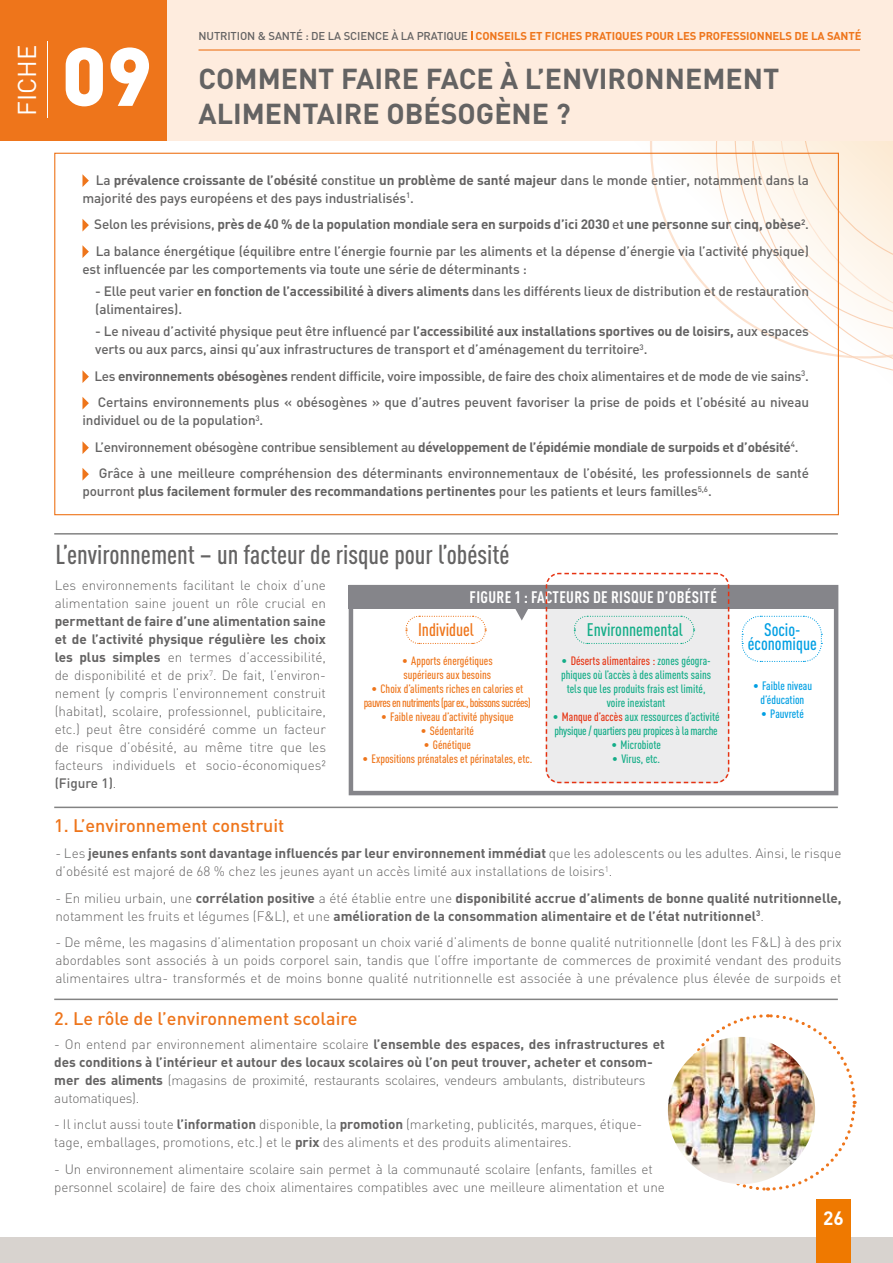
<style>
.page{position:relative;width:893px;height:1263px;background:#fff}
.page>*{position:absolute;margin:0;border:0;box-sizing:border-box;transform-origin:0 0}
.t1{font:900 81.3px "DIN";color:#fff}
.t2{font:700 28.5px/34.2px "DIN";color:#646363}
.t3{font:500 condensed 27px "DIN Pro";color:#646363}
.t4{font:25.5px "DIN";color:#fff}
.t5{font:700 19.05px "DIN Pro";color:#fff}
.t6{font:500 18px "DIN";color:#ee751b}
.t7{font:500 condensed 18px/14px "DIN Pro";color:#009fe3;text-align:center}
.t8{font:500 condensed 18px "DIN Pro";color:#14ad88}
.t9{font:500 condensed 18px "DIN Pro";color:#ee751b}
.t10{font:700 condensed 16.5px "DIN Pro";letter-spacing:.02em;color:#fff}
.t11{font:300 13.5px/18px "DIN";color:#646363}
.t12{font:500 13.5px/26.5px "DIN";letter-spacing:-.01em;color:#646363}
.t13{font:700 13.5px/18px "DIN";color:#646363}
.t14{font:500 condensed 12px/14px "DIN Pro";color:#14ad88;text-align:center}
.t15{font:500 condensed 12px/14px "DIN Pro";color:#ee751b}
.t16{font:500 condensed 12px/14px "DIN Pro";letter-spacing:-.04em;color:#ee751b;text-align:center}
.t17{font:500 condensed 12px/14px "DIN Pro";letter-spacing:-.02em;color:#14ad88}
.t18{font:500 condensed 12px/14px "DIN Pro";color:#009fe3;text-align:center}
.t19{font:12px "DIN";color:#646363}
.t20{font:700 11.25px "DIN";letter-spacing:-.01em;color:#ee751b}
.s1{font-weight:500;color:#646363}
.s2{font-weight:700}
.s3{font-weight:500}
.s4{font-family:"DIN";font-weight:400;font-stretch:normal}
.s5{color:#e63312}
.s6{font-weight:300}
</style>
<div class="page">
<svg style="left:650px;top:140px;width:243px;height:218px"></svg>
<svg style="left:884px;top:355px;width:7px;height:2px"></svg>
<svg style="left:849px;top:356px;width:9px;height:2px"></svg>
<svg style="left:750px;top:140px;width:29px;height:184px"></svg>
<svg style="left:779px;top:140px;width:114px;height:188px"></svg>
<div style="left:0;top:1237px;width:893px;height:26px;background:#d8d3cf"></div>
<div style="left:0;top:0;width:893px;height:140px;background:#feecde"></div>
<div style="left:0;top:0;width:167px;height:140px;background:#ee751b"></div>
<hr style="left:199px;top:49px;width:661px;height:2px;background:#ee751b">
<hr style="left:47px;top:41px;width:1px;height:77px;background:#fff">
<svg style="left:82px;top:174px;width:7px;height:13px"></svg>
<svg style="left:82px;top:219px;width:7px;height:12px"></svg>
<svg style="left:82px;top:245px;width:7px;height:13px"></svg>
<svg style="left:82px;top:370px;width:7px;height:13px"></svg>
<svg style="left:82px;top:397px;width:7px;height:13px"></svg>
<svg style="left:82px;top:441px;width:7px;height:13px"></svg>
<svg style="left:82px;top:468px;width:7px;height:13px"></svg>
<hr style="left:54px;top:533px;width:784px;height:2px;background:#838383">
<hr style="left:54px;top:998px;width:784px;height:2px;background:#838383">
<hr style="left:54px;top:807px;width:784px;height:1px;background:#838383">
<div style="left:349px;top:585px;width:489px;height:210px;border:4px solid #85858a"></div>
<div style="left:349px;top:585px;width:489px;height:24px;background:#85858a"></div>
<svg style="left:515px;top:609px;width:13px;height:11px"></svg>
<svg style="left:741px;top:615px;width:81px;height:47px"></svg>
<svg style="left:545px;top:572px;width:185px;height:212px"></svg>
<svg style="left:405px;top:615px;width:81px;height:29px"></svg>
<svg style="left:678px;top:1014px;width:179px;height:177px"></svg>
<img style="left:668px;top:1037px;width:147px;height:147px;border-radius:74px">
<div style="left:816px;top:1199px;width:34px;height:64px;background:#ef7900"></div>
<h3 class="t4" style="left:11px;top:116px;width:73px;rotate:-90deg">FICHE</h3>
<h1 class="t1" style="left:62px;top:22px;width:92px">09</h1>
<p class="t20" style="left:199px;top:29px;width:665px"><span class="s1">NUTRITION &amp; SANTÉ : DE LA SCIENCE À LA PRATIQUE</span> CONSEILS ET FICHES PRATIQUES POUR LES PROFESSIONNELS DE LA SANTÉ</p>
<h2 class="t2" style="left:199px;top:61px;width:582px">COMMENT FAIRE FACE À L’ENVIRONNEMENT<br>ALIMENTAIRE OBÉSOGÈNE ?</h2>
<p class="t12" style="left:82px;top:171px;width:728px;line-height:18px;text-indent:13px">La <span class="s2">prévalence croissante de l’obésité</span> constitue <span class="s2">un problème de santé majeur</span> dans le monde entier, notamment dans la majorité des pays européens et des pays industrialisés<sup>1</sup>.</p>
<p class="t12" style="left:94px;top:211px;width:716px">Selon les prévisions, <span class="s2">près de 40 % de la population mondiale sera en surpoids d’ici 2030</span> et <span class="s2">une personne sur cinq, obèse</span><sup>2</sup>.<br>La balance énergétique (équilibre entre l’énergie fournie par les aliments et la dépense d’énergie via l’activité physique)</p>
<p class="t12" style="left:82px;top:255px;width:446px">est influencée par les comportements via toute une série de déterminants :</p>
<p class="t12" style="left:95px;top:282px;width:715px;line-height:18px">- Elle peut varier <span class="s2">en fonction de l’accessibilité à divers aliments</span> dans les différents lieux de distribution et de restauration (alimentaires).</p>
<p class="t12" style="left:95px;top:322px;width:715px;line-height:18px">- Le niveau d’activité physique peut être influencé par <span class="s2">l’accessibilité aux installations sportives ou de loisirs,</span> aux espaces verts ou aux parcs, ainsi qu’aux infrastructures de transport et d’aménagement du territoire<sup>3</sup>.</p>
<p class="t12" style="left:94px;top:362px;width:716px">Les <span class="s2">environnements obésogènes</span> rendent difficile, voire impossible, de faire des choix alimentaires et de mode de vie sains<sup>3</sup>.<br>Certains environnements plus « obésogènes » que d’autres peuvent favoriser la prise de poids et l’obésité au niveau</p>
<p class="t12" style="left:95px;top:407px;width:715px;text-indent:-12px">individuel ou de la population<sup>3</sup>.<br>L’environnement obésogène contribue sensiblement au <span class="s2">développement de l’épidémie mondiale de surpoids et d’obésité</span><sup>4</sup>.<br>Grâce à une meilleure compréhension des déterminants environnementaux de l’obésité, les professionnels de santé</p>
<p class="t13" style="left:82px;top:482px;width:631px"><span class="s3">pourront</span> plus facilement formuler des recommandations pertinentes <span class="s3">pour les patients et leurs familles</span><sup>5,6</sup><span class="s3">.</span></p>
<h3 class="t3" style="left:55px;top:535px;width:456px">L’environnement – un facteur de risque pour l’obésité</h3>
<p class="t11" style="left:55px;top:576px;width:273px">Les environnements facilitant le choix d’une alimentation saine jouent un rôle crucial en</p>
<p class="t11" style="left:55px;top:612px;width:273px;text-align:justify"><span class="s2">permettant de faire d’une alimentation saine et de l’activité physique régulière les choix les plus simples</span> en termes d’accessibilité, de disponibilité et de prix<sup>7</sup>. De fait, l’environ&shy;nement (y compris l’environnement construit (habitat), scolaire, professionnel, publicitaire, etc.) peut être considéré comme un facteur de risque d’obésité, au même titre que les facteurs individuels et socio-économiques² <span class="s3">(Figure 1)</span>.</p>
<h3 class="t6" style="left:54px;top:814px;width:232px">1. L’environnement construit</h3>
<p class="t10" style="left:470px;top:585px;width:249px">FIGURE 1 : FACTEURS DE RISQUE D’OBÉSITÉ</p>
<h3 class="t9" style="left:418px;top:616px;width:58px">Individuel</h3>
<h3 class="t8" style="left:587px;top:616px;width:98px">Environnemental</h3>
<h3 class="t7" style="left:748px;top:621px;width:70px">Socio&shy;économique</h3>
<p class="t15" style="left:402px;top:653px;width:92px"><span class="s4">•</span> Apports énergétiques supérieurs aux besoins</p>
<p class="t16" style="left:364px;top:681px;width:168px"><span class="s4">•</span> Choix d’aliments riches en calories et pauvres en nutriments (par ex., boissons sucrées)</p>
<p class="t15" style="left:381px;top:709px;width:134px"><span class="s4">•</span> Faible niveau d’activité physique</p>
<p class="t15" style="left:420px;top:723px;width:55px"><span class="s4">•</span> Sédentarité</p>
<p class="t15" style="left:423px;top:737px;width:49px"><span class="s4">•</span> Génétique</p>
<p class="t15" style="left:362px;top:751px;width:172px"><span class="s4">•</span> Expositions prénatales et périnatales, etc.</p>
<p class="t19" style="left:586px;top:587px;width:17px">• •</p>
<p class="t14" style="left:561px;top:653px;width:151px"><span class="s4">•</span> <span class="s5">Déserts alimentaires :</span> zones géogra&shy;phiques où l’accès à des aliments sains tels que les produits frais est limité, voire inexistant</p>
<p class="t17" style="left:553px;top:709px;width:168px"><span class="s4">•</span> <span class="s5">Manque d’accès</span> aux ressources d’activité physique / quartiers peu propices à la marche</p>
<p class="t14" style="left:611px;top:736px;width:51px"><span class="s4">•</span> Microbiote</p>
<p class="t14" style="left:612px;top:750px;width:50px"><span class="s4">•</span> Virus, etc.</p>
<p class="t18" style="left:753px;top:678px;width:61px"><span class="s4">•</span> Faible niveau d’éducation</p>
<p class="t18" style="left:761px;top:706px;width:45px"><span class="s4">•</span> Pauvreté</p>
<p class="t11" style="left:55px;top:844px;width:788px">- Les <span class="s2">jeunes enfants sont davantage influencés par leur environnement immédiat</span> que les adolescents ou les adultes. Ainsi, le risque d’obésité est majoré de 68 % chez les jeunes ayant un accès limité aux installations de loisirs<sup>1</sup>.</p>
<p class="t13" style="left:55px;top:888px;width:788px"><span class="s6">- En milieu urbain, une</span> corrélation positive <span class="s6">a été établie entre une</span> disponibilité accrue d’aliments de bonne qualité nutritionnelle, <span class="s6">notamment les fruits et légumes (F&amp;L), et une</span> amélioration de la consommation alimentaire et de l’état nutritionnel<sup>3</sup><span class="s6">.</span></p>
<p class="t11" style="left:55px;top:933px;width:788px;text-align:justify">- De même, les magasins d’alimentation proposant un choix varié d’aliments de bonne qualité nutritionnelle (dont les F&amp;L) à des prix abordables sont associés à un poids corporel sain, tandis que l’offre importante de commerces de proximité vendant des produits alimentaires ultra- transformés et de moins bonne qualité nutritionnelle est associée à une prévalence plus élevée de surpoids et</p>
<h3 class="t6" style="left:54px;top:1007px;width:305px">2. Le rôle de l’environnement scolaire</h3>
<p class="t13" style="left:54px;top:1034px;width:612px"><span class="s6">- On entend par environnement alimentaire scolaire</span> l’ensemble des espaces, des infrastructures et des conditions à l’intérieur et autour des locaux scolaires où l’on peut trouver, acheter et consom&shy;mer des aliments <span class="s6">(magasins de proximité, restaurants scolaires, vendeurs ambulants, distributeurs automatiques).</span></p>
<p class="t11" style="left:54px;top:1115px;width:590px">- Il inclut aussi toute <span class="s2">l’information</span> disponible, la <span class="s2">promotion</span> (marketing, publicités, marques, étique&shy;tage, emballages, promotions, etc.) et le <span class="s2">prix</span> des aliments et des produits alimentaires.</p>
<p class="t11" style="left:54px;top:1160px;width:612px">- Un environnement alimentaire scolaire sain permet à la communauté scolaire (enfants, familles et personnel scolaire) de faire des choix alimentaires compatibles avec une meilleure alimentation et une</p>
<h3 class="t5" style="left:823px;top:1202px;width:22px">26</h3>
</div>
